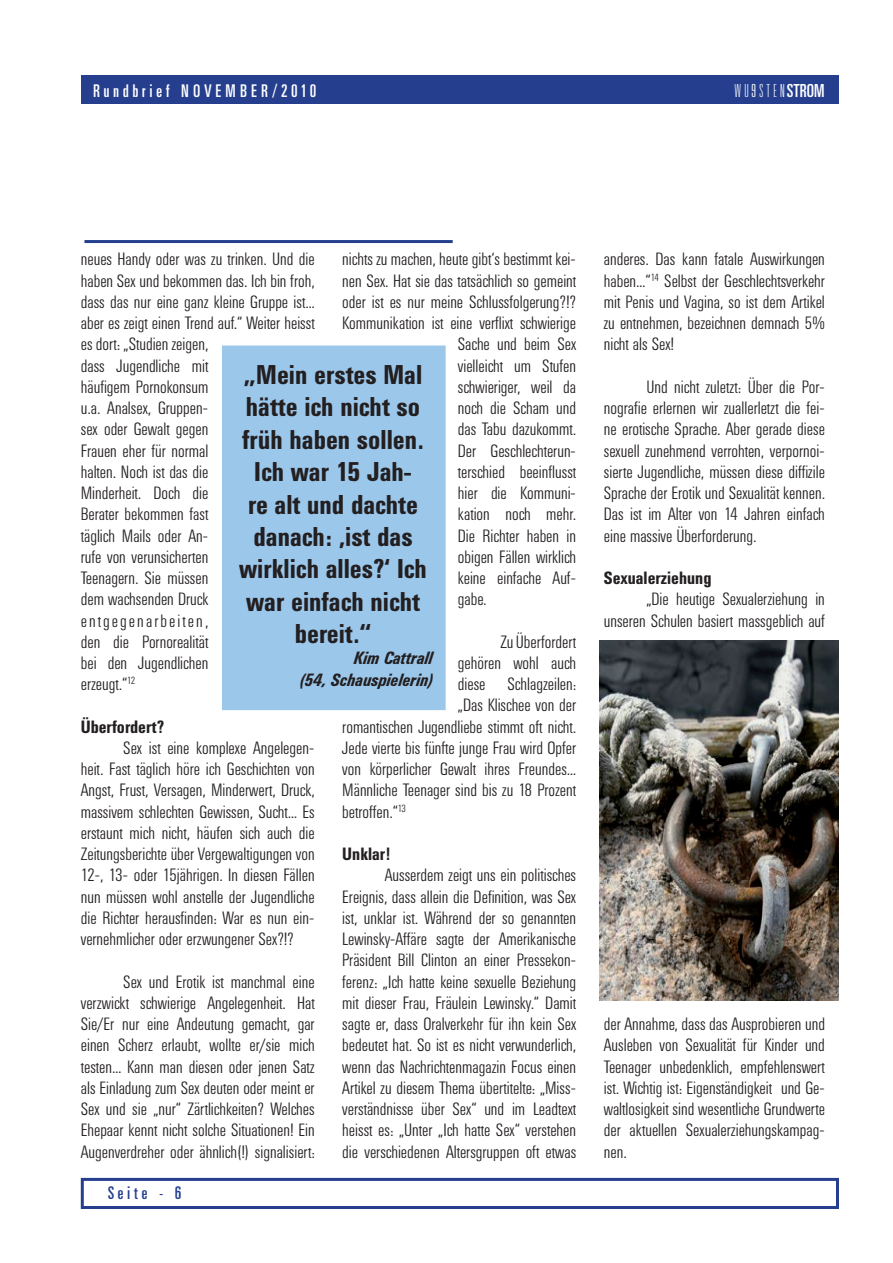
<style>
.page{position:relative;width:893px;height:1263px;background:#fff}
.page>*{position:absolute;margin:0;border:0;box-sizing:border-box;transform-origin:0 0}
.t1{font:700 27px/32.4px "Univers Condensed BQ";color:#231f20;text-align:center}
.t2{font:18px "Univers Ultra Condensed BQ";letter-spacing:.22em;color:#fff}
.t3{font:100 ultra-condensed 18px "Univers";letter-spacing:.2em;color:#fff}
.t4{font:18px "Univers Ultra Condensed BQ";letter-spacing:.22em;color:#253f8e}
.t5{font:300 17.7px/21.3px "Univers Condensed BQ";color:#231f20;text-align:justify}
.t6{font:700 17.7px "Univers Condensed BQ";color:#231f20}
.t7{font:italic 700 17.7px/21.3px "Univers Condensed BQ";color:#231f20;text-align:right}
.s1{font-weight:400}
</style>
<div class="page">
<div style="left:81px;top:76px;width:757px;height:28px;background:#253f8e"></div>
<div style="left:81px;top:1178px;width:758px;height:31px;border:3px solid #253f8e"></div>
<div style="left:222px;top:345px;width:224px;height:365px;background:#9bc7eb;border:3px solid #9bc7eb"></div>
<hr style="left:84px;top:240px;width:369px;height:3px;background:#253f8e">
<img style="left:599px;top:640px;width:239px;height:360px">
<p class="t2" style="left:94px;top:81px;width:224px">Rundbrief NOVEMBER/2010</p>
<p class="t3" style="left:735px;top:81px;width:91px">WU STEN<span class="s1">STROM</span></p>
<p class="t5" style="left:342px;top:249px;width:235px">nichts zu machen, heute gibt‘s bestimmt kei-</p>
<p class="t5" style="left:342px;top:270px;width:235px">nen Sex. Hat sie das tatsächlich so gemeint</p>
<p class="t5" style="left:342px;top:292px;width:235px">oder ist es nur meine Schlussfolgerung?!?</p>
<p class="t5" style="left:342px;top:313px;width:235px">Kommunikation ist eine verflixt schwierige</p>
<p class="t5" style="left:458px;top:334px;width:120px">Sache und beim Sex</p>
<p class="t5" style="left:458px;top:355px;width:120px">vielleicht um Stufen</p>
<p class="t5" style="left:458px;top:377px;width:120px">schwieriger, weil da</p>
<p class="t5" style="left:458px;top:398px;width:120px">noch die Scham und</p>
<p class="t5" style="left:458px;top:419px;width:120px">das Tabu dazukommt.</p>
<p class="t5" style="left:458px;top:440px;width:120px">Der Geschlechterun-</p>
<p class="t5" style="left:458px;top:462px;width:120px">terschied beeinflusst</p>
<p class="t5" style="left:458px;top:483px;width:120px">hier die Kommuni-</p>
<p class="t5" style="left:458px;top:504px;width:120px">kation noch mehr.</p>
<p class="t5" style="left:458px;top:525px;width:120px">Die Richter haben in</p>
<p class="t5" style="left:458px;top:546px;width:120px">obigen Fällen wirklich</p>
<p class="t5" style="left:458px;top:568px;width:120px">keine einfache Auf-</p>
<p class="t5" style="left:458px;top:589px;width:30px">gabe.</p>
<p class="t5" style="left:500px;top:631px;width:77px">Zu Überfordert</p>
<p class="t5" style="left:458px;top:653px;width:120px">gehören wohl auch</p>
<p class="t5" style="left:458px;top:674px;width:120px">diese Schlagzeilen:</p>
<p class="t5" style="left:458px;top:695px;width:120px">„Das Klischee von der</p>
<p class="t5" style="left:342px;top:716px;width:235px">romantischen Jugendliebe stimmt oft nicht.</p>
<p class="t5" style="left:342px;top:738px;width:235px">Jede vierte bis fünfte junge Frau wird Opfer</p>
<p class="t5" style="left:342px;top:759px;width:235px">von körperlicher Gewalt ihres Freundes...</p>
<p class="t5" style="left:342px;top:780px;width:235px">Männliche Teenager sind bis zu 18 Prozent</p>
<p class="t5" style="left:342px;top:801px;width:65px">betroffen.“<sup>13</sup></p>
<p class="t6" style="left:342px;top:844px;width:49px">Unklar!</p>
<p class="t5" style="left:342px;top:865px;width:235px;text-indent:43px">Ausserdem zeigt uns ein politisches Ereignis, dass allein die Definition, was Sex ist, unklar ist. Während der so genannten Lewinsky-Affäre sagte der Amerikanische Präsident Bill Clinton an einer Pressekon&shy;ferenz: „Ich hatte keine sexuelle Beziehung mit dieser Frau, Fräulein Lewinsky.“ Damit sagte er, dass Oralverkehr für ihn kein Sex bedeutet hat. So ist es nicht verwunderlich, wenn das Nachrichtenmagazin Focus einen Artikel zu diesem Thema übertitelte: „Miss&shy;verständnisse über Sex“ und im Leadtext heisst es: „Unter „Ich hatte Sex“ verstehen die verschiedenen Altersgruppen oft etwas</p>
<p class="t5" style="left:81px;top:249px;width:235px;text-align:left">neues Handy oder was zu trinken. Und die haben Sex und bekommen das. Ich bin froh, dass das nur eine ganz kleine Gruppe ist... aber es zeigt einen Trend auf.“ Weiter heisst es dort: „Studien zeigen,<br>dass Jugendliche mit<br>häufigem Pornokonsum<br>u.a. Analsex, Gruppen-<br>sex oder Gewalt gegen<br>Frauen eher für normal<br>halten. Noch ist das die<br>Minderheit. Doch die<br>Berater bekommen fast<br>täglich Mails oder An-<br>rufe von verunsicherten<br>Teenagern. Sie müssen<br>dem wachsenden Druck entgegenarbeiten,<br>den die Pornorealität<br>bei den Jugendlichen<br>erzeugt.“<sup>12</sup></p>
<p class="t6" style="left:81px;top:716px;width:85px">Überfordert?</p>
<p class="t5" style="left:81px;top:738px;width:235px;text-indent:43px">Sex ist eine komplexe Angelegen&shy;heit. Fast täglich höre ich Geschichten von Angst, Frust, Versagen, Minderwert, Druck, massivem schlechten Gewissen, Sucht... Es erstaunt mich nicht, häufen sich auch die Zeitungsberichte über Vergewaltigungen von 12-, 13- oder 15jährigen. In diesen Fällen nun müssen wohl anstelle der Jugendliche die Richter herausfinden: War es nun ein&shy;vernehmlicher oder erzwungener Sex?!?</p>
<p class="t5" style="left:81px;top:971px;width:235px;text-indent:43px">Sex und Erotik ist manchmal eine verzwickt schwierige Angelegenheit. Hat Sie/Er nur eine Andeutung gemacht, gar einen Scherz erlaubt, wollte er/sie mich testen... Kann man diesen oder jenen Satz als Einladung zum Sex deuten oder meint er Sex und sie „nur“ Zärtlichkeiten? Welches Ehepaar kennt nicht solche Situationen! Ein Augenverdreher oder ähnlich(!) signalisiert:</p>
<h1 class="t1" style="left:239px;top:359px;width:189px">„Mein erstes Mal hätte ich nicht so früh haben sollen.<br>Ich war 15 Jah-<br>re alt und dachte danach: ,ist das wirklich alles?‘ Ich war einfach nicht bereit.“</h1>
<p class="t7" style="left:300px;top:648px;width:134px">Kim Cattrall<br>(54, Schauspielerin)</p>
<p class="t4" style="left:108px;top:1183px;width:75px">Seite - 6</p>
<p class="t5" style="left:604px;top:249px;width:223px">anderes. Das kann fatale Auswirkungen haben...“<sup>14</sup> Selbst der Geschlechtsverkehr mit Penis und Vagina, so ist dem Artikel zu entnehmen, bezeichnen demnach 5% nicht als Sex!</p>
<p class="t5" style="left:604px;top:377px;width:223px;text-indent:43px">Und nicht zuletzt: Über die Por&shy;nografie erlernen wir zuallerletzt die fei&shy;ne erotische Sprache. Aber gerade diese sexuell zunehmend verrohten, verpornoi&shy;sierte Jugendliche, müssen diese diffizile Sprache der Erotik und Sexualität kennen.<br>Das ist im Alter von 14 Jahren einfach eine massive Überforderung.</p>
<p class="t6" style="left:604px;top:568px;width:109px">Sexualerziehung</p>
<p class="t5" style="left:604px;top:589px;width:223px;text-align:right">„Die heutige Sexualerziehung in unseren Schulen basiert massgeblich auf</p>
<p class="t5" style="left:604px;top:1014px;width:223px">der Annahme, dass das Ausprobieren und Ausleben von Sexualität für Kinder und Teenager unbedenklich, empfehlenswert ist. Wichtig ist: Eigenständigkeit und Ge&shy;waltlosigkeit sind wesentliche Grundwerte der aktuellen Sexualerziehungskampag&shy;nen.</p>
</div>
